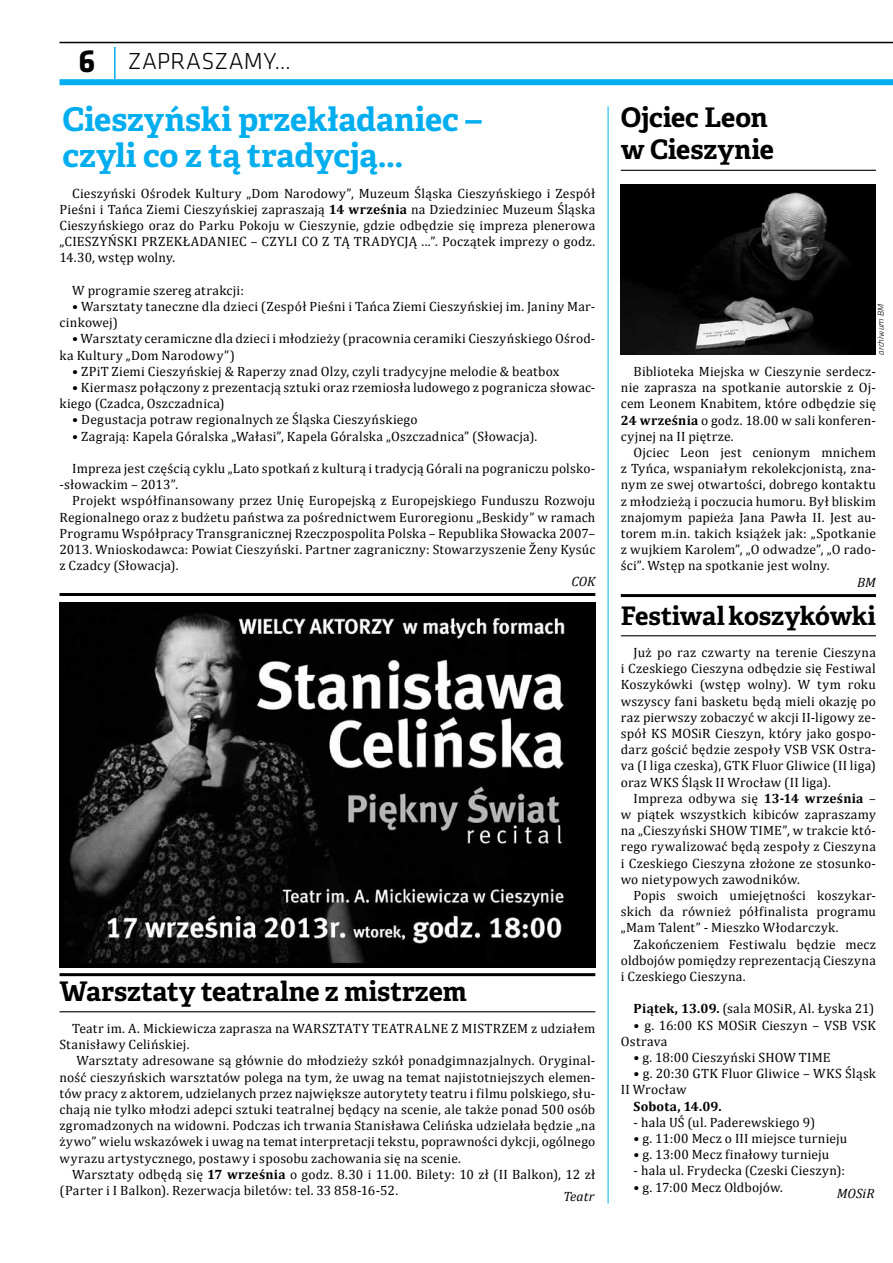
<style>
.page{position:relative;width:893px;height:1263px;background:#fff}
.page>*{position:absolute;margin:0;border:0;box-sizing:border-box;transform-origin:0 0}
.t1{font:700 32.7px/36.3px "Adelle Basic";letter-spacing:-.005em;color:#00aeef}
.t2{font:700 27px/32.4px "Adelle Basic";letter-spacing:-.005em;color:#000}
.t3{font:700 25.5px "Adelle Basic";letter-spacing:-.005em;color:#000}
.t4{font:300 24px "Klavika";letter-spacing:.015em;color:#000}
.t5{font:13.5px/16.2px "Cambria";letter-spacing:.015em;color:#000;text-align:justify}
.t6{font:italic 13.5px "Cambria";letter-spacing:.005em;color:#000}
.t7{font:700 13.5px "Cambria";letter-spacing:.01em;color:#000}
.t8{font:italic 300 9px "Klavika";letter-spacing:.015em;color:#000}
.s1{font-weight:700;font-size:33px}
.s2{font-weight:700}
</style>
<div class="page">
<hr style="left:114px;top:47px;width:2px;height:35px;background:#00aeef">
<div style="left:60px;top:79px;width:833px;height:6px;background:#00aeef"></div>
<hr style="left:60px;top:42px;width:833px;height:1px;background:#000">
<hr style="left:621px;top:170px;width:255px;height:1px;background:#000">
<img style="left:621px;top:185px;width:255px;height:170px">
<img style="left:60px;top:602px;width:535px;height:366px">
<hr style="left:621px;top:635px;width:255px;height:1px;background:#000">
<hr style="left:60px;top:1011px;width:535px;height:1px;background:#000">
<hr style="left:60px;top:593px;width:535px;height:3px;background:#000">
<hr style="left:621px;top:594px;width:255px;height:3px;background:#000">
<hr style="left:60px;top:973px;width:535px;height:3px;background:#000">
<hr style="left:608px;top:106px;width:1px;height:1097px;background:#00aeef">
<h3 class="t4" style="left:79px;top:46px;width:214px"><span class="s1">6</span> ZAPRASZAMY...</h3>
<h1 class="t1" style="left:63px;top:101px;width:421px">Cieszyński przekładaniec – czyli co z tą tradycją...</h1>
<p class="t5" style="left:60px;top:185px;width:537px;text-indent:13px">Cieszyński Ośrodek Kultury „Dom Narodowy”, Muzeum Śląska Cieszyńskiego i Zespół Pieśni i Tańca Ziemi Cieszyńskiej zapraszają <span class="s2">14 września</span> na Dziedziniec Muzeum Śląska Cieszyńskiego oraz do Parku Pokoju w Cieszynie, gdzie odbędzie się impreza plenerowa „CIESZYŃSKI PRZEKŁADANIEC – CZYLI CO Z TĄ TRADYCJĄ ...”. Początek imprezy o godz.<br>14.30, wstęp wolny.</p>
<p class="t5" style="left:72px;top:282px;width:173px">W programie szereg atrakcji:</p>
<p class="t5" style="left:60px;top:298px;width:537px;text-indent:13px">• Warsztaty taneczne dla dzieci (Zespół Pieśni i Tańca Ziemi Cieszyńskiej im. Janiny Mar&shy;cinkowej)</p>
<p class="t5" style="left:60px;top:331px;width:537px;text-indent:13px">• Warsztaty ceramiczne dla dzieci i młodzieży (pracownia ceramiki Cieszyńskiego Ośrod&shy;ka Kultury „Dom Narodowy”)</p>
<p class="t5" style="left:72px;top:363px;width:489px">• ZPiT Ziemi Cieszyńskiej &amp; Raperzy znad Olzy, czyli tradycyjne melodie &amp; beatbox</p>
<p class="t5" style="left:60px;top:379px;width:537px;text-indent:13px">• Kiermasz połączony z prezentacją sztuki oraz rzemiosła ludowego z pogranicza słowac&shy;kiego (Czadca, Oszczadnica)</p>
<p class="t5" style="left:72px;top:412px;width:347px">• Degustacja potraw regionalnych ze Śląska Cieszyńskiego</p>
<p class="t5" style="left:72px;top:428px;width:467px">• Zagrają: Kapela Góralska „Wałasi”, Kapela Góralska „Oszczadnica” (Słowacja).</p>
<p class="t5" style="left:60px;top:460px;width:537px;text-indent:13px">Impreza jest częścią cyklu „Lato spotkań z kulturą i tradycją Górali na pograniczu polsko--słowackim – 2013”.</p>
<p class="t5" style="left:60px;top:493px;width:537px;text-indent:13px">Projekt współfinansowany przez Unię Europejską z Europejskiego Funduszu Rozwoju Regionalnego oraz z budżetu państwa za pośrednictwem Euroregionu „Beskidy” w ramach Programu Współpracy Transgranicznej Rzeczpospolita Polska – Republika Słowacka 2007– 2013. Wnioskodawca: Powiat Cieszyński. Partner zagraniczny: Stowarzyszenie Ženy Kysúc z Czadcy (Słowacja).</p>
<p class="t6" style="left:571px;top:574px;width:25px">COK</p>
<h2 class="t2" style="left:60px;top:975px;width:409px">Warsztaty teatralne z mistrzem</h2>
<p class="t5" style="left:60px;top:1020px;width:537px;text-indent:13px">Teatr im. A. Mickiewicza zaprasza na WARSZTATY TEATRALNE Z MISTRZEM z udziałem<br>Stanisławy Celińskiej.</p>
<p class="t5" style="left:60px;top:1053px;width:537px;text-indent:17px">Warsztaty adresowane są głównie do młodzieży szkół ponadgimnazjalnych. Oryginal&shy;ność cieszyńskich warsztatów polega na tym, że uwag na temat najistotniejszych elemen&shy;tów pracy z aktorem, udzielanych przez największe autorytety teatru i filmu polskiego, słu&shy;chają nie tylko młodzi adepci sztuki teatralnej będący na scenie, ale także ponad 500 osób zgromadzonych na widowni. Podczas ich trwania Stanisława Celińska udzielała będzie „na żywo” wielu wskazówek i uwag na temat interpretacji tekstu, poprawności dykcji, ogólnego wyrazu artystycznego, postawy i sposobu zachowania się na scenie.</p>
<p class="t5" style="left:60px;top:1166px;width:537px;text-indent:13px">Warsztaty odbędą się <span class="s2">17 września</span> o godz. 8.30 i 11.00. Bilety: 10 zł (II Balkon), 12 zł (Parter i I Balkon). Rezerwacja biletów: tel. 33 858-16-52.</p>
<p class="t6" style="left:563px;top:1188px;width:32px">Teatr</p>
<h2 class="t2" style="left:621px;top:101px;width:155px">Ojciec Leon w Cieszynie</h2>
<p class="t8" style="left:875px;top:355px;width:53px;rotate:-90deg">archiwum BM</p>
<p class="t5" style="left:621px;top:363px;width:257px;text-indent:13px">Biblioteka Miejska w Cieszynie serdecz&shy;nie zaprasza na spotkanie autorskie z Oj&shy;cem Leonem Knabitem, które odbędzie się <span class="s2">24 września</span> o godz. 18.00 w sali konferen&shy;cyjnej na II piętrze.</p>
<p class="t5" style="left:621px;top:444px;width:257px;text-indent:13px">Ojciec Leon jest cenionym mnichem z Tyńca, wspaniałym rekolekcjonistą, zna&shy;nym ze swej otwartości, dobrego kontaktu z młodzieżą i poczucia humoru. Był bliskim znajomym papieża Jana Pawła II. Jest au&shy;torem m.in. takich książek jak: „Spotkanie z wujkiem Karolem”, „O odwadze”, „O rado&shy;ści”. Wstęp na spotkanie jest wolny.</p>
<p class="t6" style="left:857px;top:574px;width:20px">BM</p>
<h3 class="t3" style="left:621px;top:599px;width:257px">Festiwal koszykówki</h3>
<p class="t5" style="left:621px;top:644px;width:257px;text-indent:13px">Już po raz czwarty na terenie Cieszyna i Czeskiego Cieszyna odbędzie się Festiwal Koszykówki (wstęp wolny). W tym roku wszyscy fani basketu będą mieli okazję po raz pierwszy zobaczyć w akcji II-ligowy ze&shy;spół KS MOSiR Cieszyn, który jako gospo&shy;darz gościć będzie zespoły VSB VSK Ostra&shy;va (I liga czeska), GTK Fluor Gliwice (II liga) oraz WKS Śląsk II Wrocław (II liga).</p>
<p class="t5" style="left:621px;top:790px;width:257px;text-indent:13px">Impreza odbywa się <span class="s2">13-14 września</span> – w piątek wszystkich kibiców zapraszamy na „Cieszyński SHOW TIME”, w trakcie któ&shy;rego rywalizować będą zespoły z Cieszyna i Czeskiego Cieszyna złożone ze stosunko&shy;wo nietypowych zawodników.</p>
<p class="t5" style="left:621px;top:887px;width:257px;text-indent:13px">Popis swoich umiejętności koszykar&shy;skich da również półfinalista programu „Mam Talent” - Mieszko Włodarczyk.</p>
<p class="t5" style="left:621px;top:936px;width:257px;text-indent:13px">Zakończeniem Festiwalu będzie mecz oldbojów pomiędzy reprezentacją Cieszyna i Czeskiego Cieszyna.</p>
<p class="t5" style="left:634px;top:1001px;width:242px"><span class="s2">Piątek, 13.09.</span> (sala MOSiR, Al. Łyska 21)</p>
<p class="t5" style="left:621px;top:1017px;width:257px;text-indent:13px">• g. 16:00 KS MOSiR Cieszyn – VSB VSK<br>Ostrava</p>
<p class="t5" style="left:634px;top:1049px;width:199px">• g. 18:00 Cieszyński SHOW TIME</p>
<p class="t5" style="left:621px;top:1065px;width:257px;text-indent:13px">• g. 20:30 GTK Fluor Gliwice – WKS Śląsk<br>II Wrocław</p>
<p class="t7" style="left:634px;top:1098px;width:89px">Sobota, 14.09.</p>
<p class="t5" style="left:634px;top:1114px;width:183px">- hala UŚ (ul. Paderewskiego 9)</p>
<p class="t5" style="left:634px;top:1130px;width:215px">• g. 11:00 Mecz o III miejsce turnieju</p>
<p class="t5" style="left:634px;top:1146px;width:197px">• g. 13:00 Mecz finałowy turnieju</p>
<p class="t5" style="left:634px;top:1163px;width:213px">- hala ul. Frydecka (Czeski Cieszyn):</p>
<p class="t5" style="left:634px;top:1179px;width:151px">• g. 17:00 Mecz Oldbojów.</p>
<p class="t6" style="left:837px;top:1185px;width:39px">MOSiR</p>
</div>
